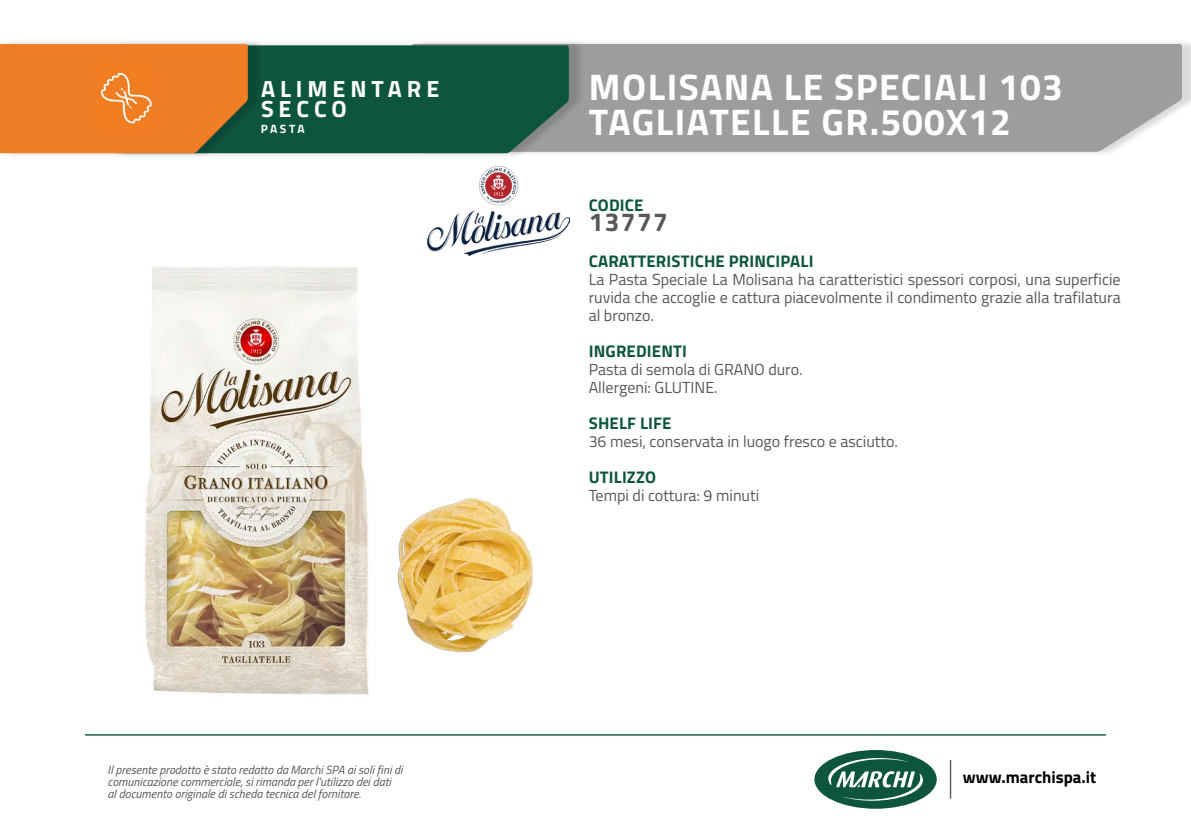
<style>
.page{position:relative;width:1191px;height:840px;background:#fff}
.page>*{position:absolute;margin:0;border:0;box-sizing:border-box;transform-origin:0 0}
.t1{font:700 37px "Titillium Web";letter-spacing:.04em;color:#fff}
.t2{font:700 26px "Titillium Web";letter-spacing:.06em;color:#575756}
.t3{font:700 23.4px/19.8px "Titillium Web";letter-spacing:.21em;color:#fff}
.t4{font:700 16.8px "Titillium Web";letter-spacing:.01em;color:#0e5540}
.t5{font:700 16.8px "Titillium Web";color:#000}
.t6{font:16px/18px "Titillium Web";color:#575756;text-align:justify}
.t7{font:italic 12px/12px "Titillium Web";color:#575756}
.t8{font:700 12px "Titillium Web";letter-spacing:.195em;color:#fff}
</style>
<div class="page">
<div style="left:416px;top:39px;width:775px;height:118px;background:#000;opacity:.15"></div>
<div style="left:584px;top:44px;width:597px;height:108px;background:#9d9d9c"></div>
<div style="left:119px;top:40px;width:465px;height:119px;background:#000;opacity:.15"></div>
<div style="left:263px;top:45px;width:306px;height:108px;background:#0e5540"></div>
<div style="left:4px;top:38px;width:259px;height:121px;background:#000;opacity:.15"></div>
<div style="left:0;top:44px;width:248px;height:109px;background:#ef7e26"></div>
<img style="left:96px;top:63px;width:59px;height:69px">
<img style="left:144px;top:266px;width:225px;height:429px">
<img style="left:427px;top:166px;width:142px;height:89px">
<img style="left:397px;top:498px;width:136px;height:155px">
<hr style="left:949px;top:759px;width:2px;height:39px;background:#575756">
<div style="left:814px;top:749px;width:122px;height:59px;background:#0e5540;border-radius:50%"></div>
<svg style="left:828px;top:757px;width:95px;height:43px"></svg>
<hr style="left:85px;top:733px;width:1021px;height:2px;background:#0e5540">
<p class="t3" style="left:261px;top:78px;width:180px">ALIMENTARE<br>SECCO</p>
<p class="t8" style="left:261px;top:120px;width:45px">PASTA</p>
<p class="t7" style="left:108px;top:762px;width:296px">Il presente prodotto è stato redatto da Marchi SPA ai soli fini di comunicazione commerciale, si rimanda per l'utilizzo dei dati<br>al documento originale di scheda tecnica del fornitore.</p>
<p class="t1" style="left:589px;top:59px;width:475px">MOLISANA LE SPECIALI 103</p>
<p class="t1" style="left:589px;top:93px;width:423px">TAGLIATELLE GR.500X12</p>
<p class="t4" style="left:589px;top:192px;width:56px">CODICE</p>
<p class="t2" style="left:588px;top:202px;width:81px">13777</p>
<p class="t4" style="left:589px;top:248px;width:226px">CARATTERISTICHE PRINCIPALI</p>
<p class="t6" style="left:588px;top:269px;width:533px">La Pasta Speciale La Molisana ha caratteristici spessori corposi, una superficie ruvida che accoglie e cattura piacevolmente il condimento grazie alla trafilatura al bronzo.</p>
<p class="t4" style="left:589px;top:338px;width:100px">INGREDIENTI</p>
<p class="t6" style="left:588px;top:359px;width:215px">Pasta di semola di GRANO duro.</p>
<p class="t6" style="left:588px;top:377px;width:130px">Allergeni: GLUTINE.</p>
<p class="t4" style="left:589px;top:410px;width:84px">SHELF LIFE</p>
<p class="t6" style="left:588px;top:431px;width:311px">36 mesi, conservata in luogo fresco e asciutto.</p>
<p class="t4" style="left:589px;top:464px;width:69px">UTILIZZO</p>
<p class="t6" style="left:588px;top:485px;width:172px">Tempi di cottura: 9 minuti</p>
<p class="t5" style="left:963px;top:764px;width:135px">www.marchispa.it</p>
</div>
